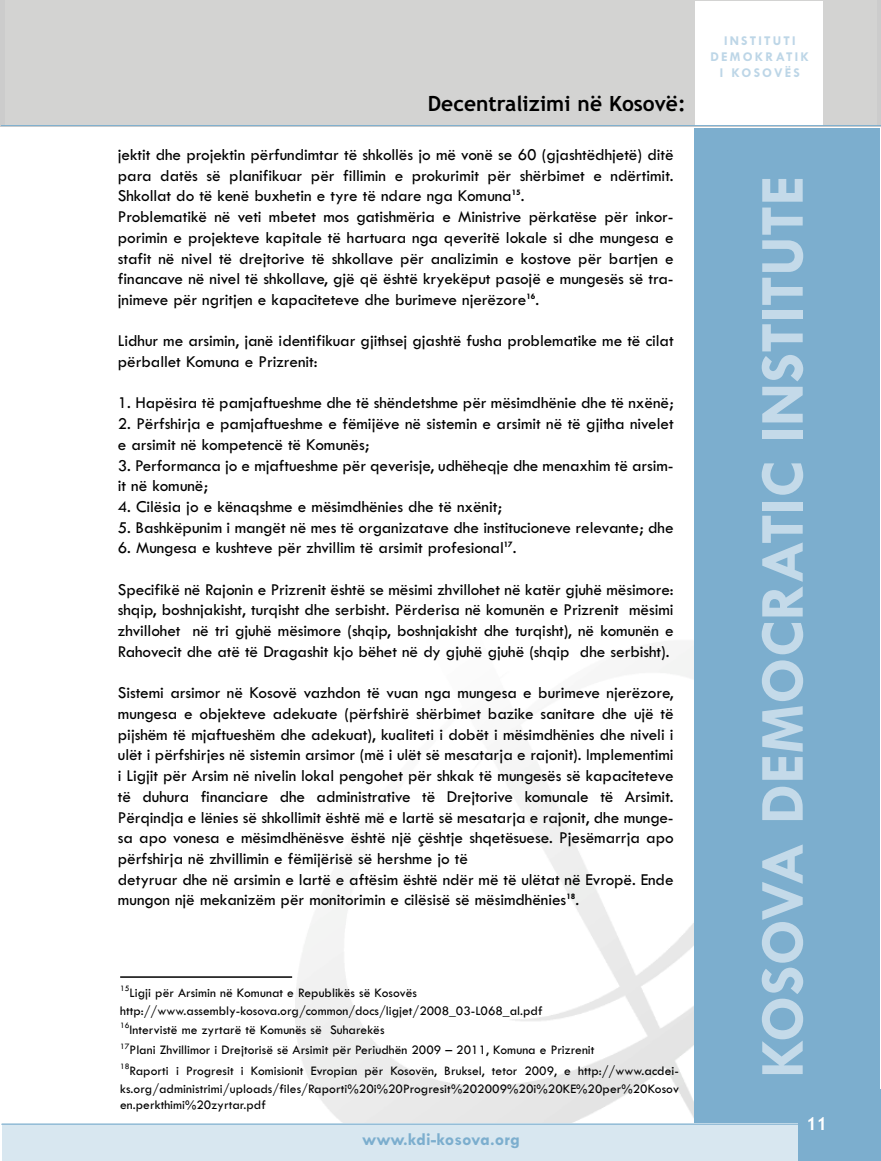
<style>
.page{position:relative;width:881px;height:1161px;background:#fff}
.page>*{position:absolute;margin:0;border:0;box-sizing:border-box;transform-origin:0 0}
.t1{font:700 63px "Tw Cen";color:#c4dae9}
.t2{font:700 21px "Trebuchet MS";color:#000}
.t3{font:700 18px "Tw Cen";color:#7caece}
.t4{font:700 18px "Trebuchet MS";color:#fff}
.t5{font:17.25px/20.7px "Tw Cen";letter-spacing:-.005em;color:#000}
.t6{font:13.5px/18.5px "Tw Cen";color:#000}
.t7{font:700 13.5px/16.2px "Tw Cen";letter-spacing:.16em;color:#bdd6e7;text-align:center}
</style>
<div class="page">
<hr style="left:1px;top:125px;width:879px;height:1px;background:#7caece">
<div style="left:693px;top:128px;width:186px;height:998px;background:#7caece"></div>
<div style="left:2px;top:1124px;width:878px;height:37px;background:#d8e7f0"></div>
<hr style="left:1px;top:1124px;width:879px;height:1px;background:#7caece">
<div style="left:798px;top:1089px;width:82px;height:72px;background:#7caece"></div>
<hr style="left:120px;top:976px;width:172px;height:2px;background:#000">
<p class="t2" style="left:427px;top:91px;width:259px">Decentralizimi në Kosovë:</p>
<p class="t5" style="left:118px;top:144px;width:557px">jektit dhe projektin përfundimtar të shkollës jo më vonë se 60 (gjashtëdhjetë) ditë para datës së planifikuar për fillimin e prokurimit për shërbimet e ndërtimit.<br>Shkollat do të kenë buxhetin e tyre të ndare nga Komuna<sup>15</sup>.<br>Problematikë në veti mbetet mos gatishmëria e Ministrive përkatëse për inkor&shy;porimin e projekteve kapitale të hartuara nga qeveritë lokale si dhe mungesa e stafit në nivel të drejtorive të shkollave për analizimin e kostove për bartjen e financave në nivel të shkollave, gjë që është kryekëput pasojë e mungesës së tra&shy;jnimeve për ngritjen e kapaciteteve dhe burimeve njerëzore<sup>16</sup>.</p>
<p class="t5" style="left:118px;top:330px;width:557px">Lidhur me arsimin, janë identifikuar gjithsej gjashtë fusha problematike me të cilat përballet Komuna e Prizrenit:</p>
<p class="t5" style="left:118px;top:392px;width:557px">1. Hapësira të pamjaftueshme dhe të shëndetshme për mësimdhënie dhe të nxënë;</p>
<p class="t5" style="left:118px;top:413px;width:557px">2. Përfshirja e pamjaftueshme e fëmijëve në sistemin e arsimit në të gjitha nivelet e arsimit në kompetencë të Komunës;</p>
<p class="t5" style="left:118px;top:454px;width:557px">3. Performanca jo e mjaftueshme për qeverisje, udhëheqje dhe menaxhim të arsim&shy;it në komunë;</p>
<p class="t5" style="left:118px;top:496px;width:385px">4. Cilësia jo e kënaqshme e mësimdhënies dhe të nxënit;</p>
<p class="t5" style="left:118px;top:516px;width:557px">5. Bashkëpunim i mangët në mes të organizatave dhe institucioneve relevante; dhe</p>
<p class="t5" style="left:118px;top:537px;width:400px">6. Mungesa e kushteve për zhvillim të arsimit profesional<sup>17</sup>.</p>
<p class="t5" style="left:118px;top:578px;width:557px;text-align:justify">Specifikë në Rajonin e Prizrenit është se mësimi zhvillohet në katër gjuhë mësimore: shqip, boshnjakisht, turqisht dhe serbisht. Përderisa në komunën e Prizrenit mësimi zhvillohet në tri gjuhë mësimore (shqip, boshnjakisht dhe turqisht), në komunën e Rahovecit dhe atë të Dragashit kjo bëhet në dy gjuhë gjuhë (shqip dhe serbisht).</p>
<p class="t5" style="left:118px;top:682px;width:557px">Sistemi arsimor në Kosovë vazhdon të vuan nga mungesa e burimeve njerëzore, mungesa e objekteve adekuate (përfshirë shërbimet bazike sanitare dhe ujë të pijshëm të mjaftueshëm dhe adekuat), kualiteti i dobët i mësimdhënies dhe niveli i ulët i përfshirjes në sistemin arsimor (më i ulët së mesatarja e rajonit). Implementimi i Ligjit për Arsim në nivelin lokal pengohet për shkak të mungesës së kapaciteteve të duhura financiare dhe administrative të Drejtorive komunale të Arsimit.<br>Përqindja e lënies së shkollimit është më e lartë së mesatarja e rajonit, dhe munge&shy;sa apo vonesa e mësimdhënësve është një çështje shqetësuese. Pjesëmarrja apo përfshirja në zhvillimin e fëmijërisë së hershme jo të<br>detyruar dhe në arsimin e lartë e aftësim është ndër më të ulëtat në Evropë. Ende mungon një mekanizëm për monitorimin e cilësisë së mësimdhënies<sup>18</sup>.</p>
<p class="t6" style="left:120px;top:983px;width:423px"><sup>15</sup>Ligji për Arsimin në Komunat e Republikës së Kosovës http://www.assembly-kosova.org/common/docs/ligjet/2008_03-L068_al.pdf<br><sup>16</sup>Intervistë me zyrtarë të Komunës së Suharekës</p>
<p class="t6" style="left:120px;top:1039px;width:560px;line-height:20.7px"><sup>17</sup>Plani Zhvillimor i Drejtorisë së Arsimit për Periudhën 2009 – 2011, Komuna e Prizrenit<br><sup>18</sup>Raporti i Progresit i Komisionit Evropian për Kosovën, Bruksel, tetor 2009, e http://www.acdei-</p>
<p class="t6" style="left:120px;top:1080px;width:560px;line-height:16.2px">ks.org/administrimi/uploads/files/Raporti%20i%20Progresit%202009%20i%20KE%20per%20Kosov en.perkthimi%20zyrtar.pdf</p>
<p class="t3" style="left:362px;top:1128px;width:159px">www.kdi-kosova.org</p>
<p class="t7" style="left:710px;top:32px;width:100px">INSTITUTI<br>DEMOKRATIK<br>I KOSOVËS</p>
<h1 class="t1" style="left:743px;top:1078px;width:904px;rotate:-90deg">KOSOVA DEMOCRATIC INSTITUTE</h1>
<p class="t4" style="left:805px;top:1113px;width:23px">11</p>
</div>
